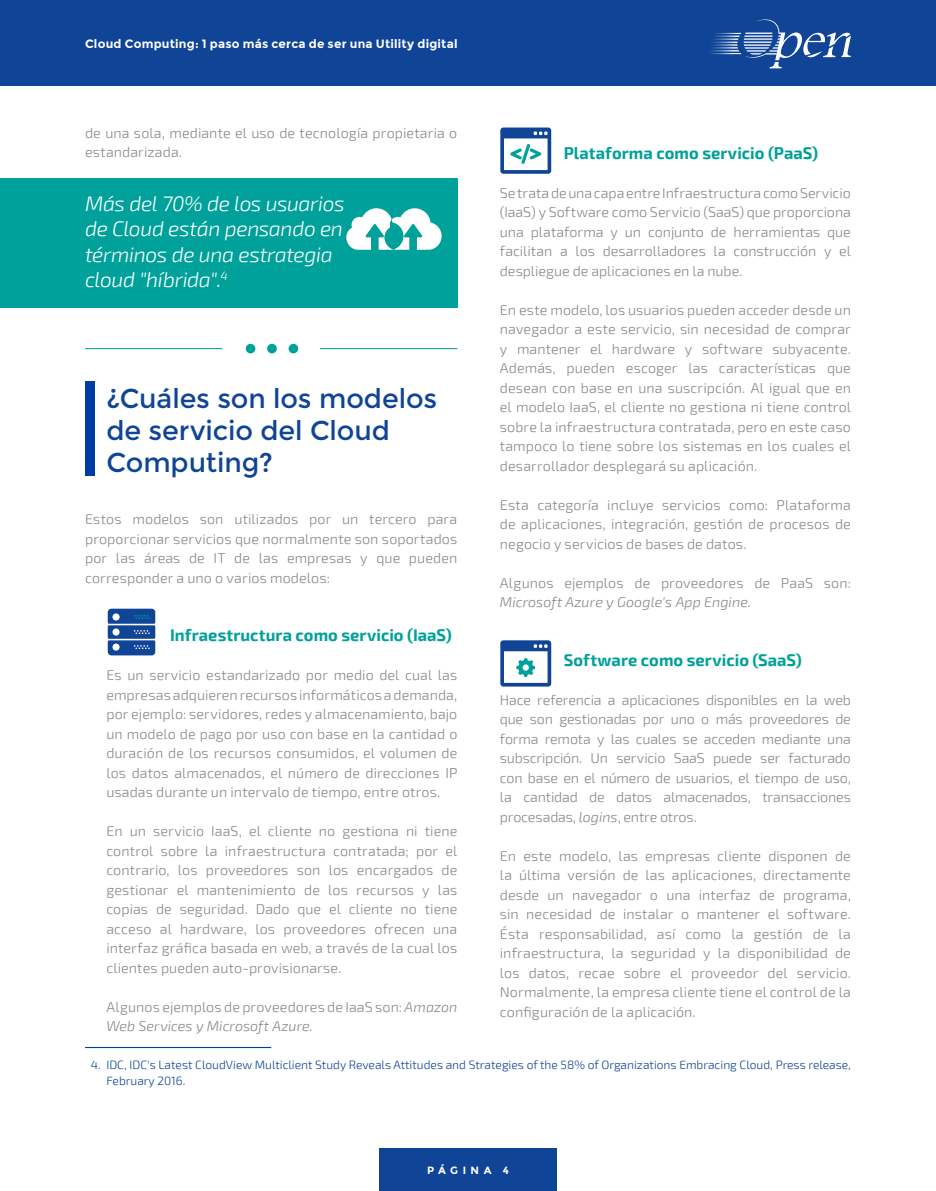
<style>
.page{position:relative;width:936px;height:1191px;background:#fff}
.page>*{position:absolute;margin:0;border:0;box-sizing:border-box;transform-origin:0 0}
.t1{font:27px/32.4px "Montserrat";letter-spacing:-.005em;color:#0f4496}
.t2{font:italic 300 21px/25.5px "Exo 2";letter-spacing:-.015em;color:#fff}
.t3{font:700 16.5px "Exo 2";letter-spacing:.005em;color:#00a19a}
.t4{font:300 14.25px/19.5px "Exo 2";letter-spacing:.005em;color:#878787;text-align:justify}
.t5{font:300 12px/15.8px "Exo 2";color:#0f4496}
.t6{font:700 12px "Montserrat";letter-spacing:.015em;color:#fff}
.t7{font:700 10.5px "Montserrat";letter-spacing:.425em;color:#fff}
.s1{font-style:italic}
</style>
<div class="page">
<div style="left:379px;top:1148px;width:177px;height:43px;background:#0f4496"></div>
<div style="left:0;top:0;width:935px;height:85px;background:#0f4496"></div>
<hr style="left:935px;top:0;width:1px;height:85px;background:#0f4496">
<svg style="left:709px;top:19px;width:141px;height:49px"></svg>
<div style="left:85px;top:381px;width:10px;height:95px;background:#003ca6"></div>
<hr style="left:85px;top:348px;width:137px;height:1px;background:#00a19a">
<hr style="left:320px;top:348px;width:137px;height:1px;background:#00a19a">
<div style="left:246px;top:344px;width:9px;height:9px;background:#00a19a;border-radius:50%"></div>
<div style="left:267px;top:344px;width:10px;height:9px;background:#00a19a;border-radius:50%"></div>
<div style="left:288px;top:344px;width:10px;height:9px;background:#00a19a;border-radius:50%"></div>
<div style="left:0;top:178px;width:457px;height:129px;background:#00a19a"></div>
<hr style="left:85px;top:1047px;width:186px;height:1px;background:#003ca6">
<svg style="left:346px;top:208px;width:95px;height:42px"></svg>
<svg style="left:108px;top:608px;width:47px;height:47px;background:#3461a6"></svg>
<svg style="left:500px;top:127px;width:51px;height:47px"></svg>
<svg style="left:500px;top:640px;width:51px;height:46px"></svg>
<p class="t6" style="left:85px;top:37px;width:374px">Cloud Computing: 1 paso más cerca de ser una Utility digital</p>
<p class="t4" style="left:85px;top:123px;width:374px">de una sola, mediante el uso de tecnología propietaria o estandarizada.</p>
<h2 class="t2" style="left:85px;top:191px;width:261px">Más del 70% de los usuarios de Cloud están pensando en términos de una estrategia cloud "híbrida".<sup>4</sup></h2>
<h1 class="t1" style="left:106px;top:382px;width:332px">¿Cuáles son los modelos de servicio del Cloud<br>Computing?</h1>
<p class="t4" style="left:85px;top:510px;width:374px">Estos modelos son utilizados por un tercero para proporcionar servicios que normalmente son soportados por las áreas de IT de las empresas y que pueden corresponder a uno o varios modelos:</p>
<p class="t3" style="left:170px;top:626px;width:283px">Infraestructura como servicio (IaaS)</p>
<p class="t4" style="left:106px;top:666px;width:352px">Es un servicio estandarizado por medio del cual las empresas adquieren recursos informáticos a demanda, por ejemplo: servidores, redes y almacenamiento, bajo un modelo de pago por uso con base en la cantidad o duración de los recursos consumidos, el volumen de los datos almacenados, el número de direcciones IP usadas durante un intervalo de tiempo, entre otros.</p>
<p class="t4" style="left:106px;top:822px;width:352px">En un servicio IaaS, el cliente no gestiona ni tiene control sobre la infraestructura contratada; por el contrario, los proveedores son los encargados de gestionar el mantenimiento de los recursos y las copias de seguridad. Dado que el cliente no tiene acceso al hardware, los proveedores ofrecen una interfaz gráfica basada en web, a través de la cual los clientes pueden auto-provisionarse.</p>
<p class="t4" style="left:106px;top:997px;width:352px">Algunos ejemplos de proveedores de IaaS son: <span class="s1">Amazon<br>Web Services y Microsoft Azure.</span></p>
<p class="t3" style="left:563px;top:143px;width:256px">Plataforma como servicio (PaaS)</p>
<p class="t4" style="left:500px;top:183px;width:352px">Se trata de una capa entre Infraestructura como Servicio (IaaS) y Software como Servicio (SaaS) que proporciona una plataforma y un conjunto de herramientas que facilitan a los desarrolladores la construcción y el despliegue de aplicaciones en la nube.</p>
<p class="t4" style="left:500px;top:300px;width:352px">En este modelo, los usuarios pueden acceder desde un navegador a este servicio, sin necesidad de comprar y mantener el hardware y software subyacente.<br>Además, pueden escoger las características que desean con base en una suscripción. Al igual que en el modelo IaaS, el cliente no gestiona ni tiene control sobre la infraestructura contratada, pero en este caso tampoco lo tiene sobre los sistemas en los cuales el desarrollador desplegará su aplicación.</p>
<p class="t4" style="left:500px;top:495px;width:352px">Esta categoría incluye servicios como: Plataforma de aplicaciones, integración, gestión de procesos de negocio y servicios de bases de datos.</p>
<p class="t4" style="left:500px;top:573px;width:352px">Algunos ejemplos de proveedores de PaaS son:<br><span class="s1">Microsoft Azure y Google's App Engine</span>.</p>
<p class="t3" style="left:563px;top:650px;width:240px">Software como servicio (SaaS)</p>
<p class="t4" style="left:500px;top:690px;width:352px">Hace referencia a aplicaciones disponibles en la web que son gestionadas por uno o más proveedores de forma remota y las cuales se acceden mediante una subscripción. Un servicio SaaS puede ser facturado con base en el número de usuarios, el tiempo de uso, la cantidad de datos almacenados, transacciones procesadas, <span class="s1">logins</span>, entre otros.</p>
<p class="t4" style="left:500px;top:846px;width:352px">En este modelo, las empresas cliente disponen de la última versión de las aplicaciones, directamente desde un navegador o una interfaz de programa, sin necesidad de instalar o mantener el software.<br>Ésta responsabilidad, así como la gestión de la infraestructura, la seguridad y la disponibilidad de los datos, recae sobre el proveedor del servicio.<br>Normalmente, la empresa cliente tiene el control de la configuración de la aplicación.</p>
<p class="t5" style="left:106px;top:1057px;width:746px">IDC, IDC's Latest CloudView Multiclient Study Reveals Attitudes and Strategies of the 58% of Organizations Embracing Cloud, Press release,<br>February 2016.</p>
<p class="t5" style="left:91px;top:1057px;width:11px">4.</p>
<p class="t7" style="left:427px;top:1164px;width:83px">PÁGINA 4</p>
</div>
